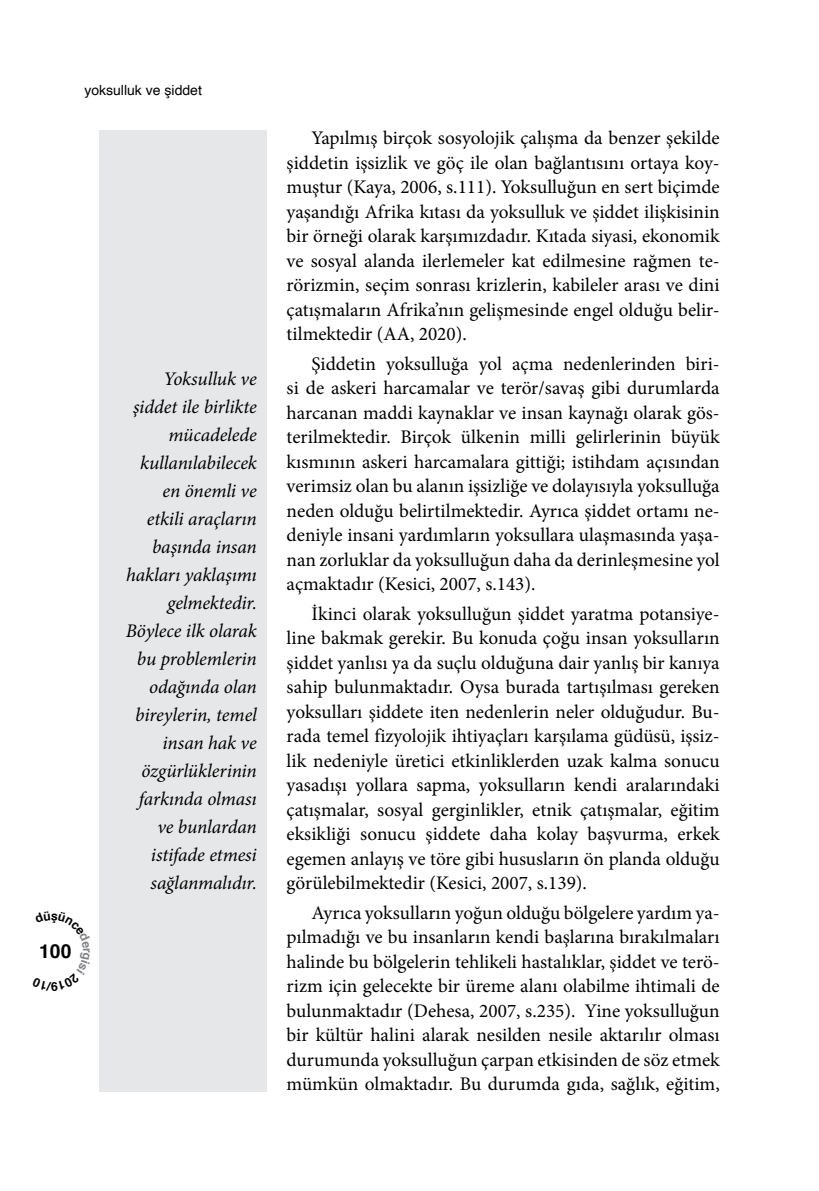
<style>
.page{position:relative;width:819px;height:1191px;background:#fff}
.page>*{position:absolute;margin:0;border:0;box-sizing:border-box;transform-origin:0 0}
.t1{font:19.25px/24.5px "Minion Pro";color:#000;text-align:justify}
.t2{font:italic 19.25px/28px "Minion Pro";letter-spacing:-.01em;color:#000;text-align:right}
.t3{font:700 19.25px "Helvetica";color:#000}
.t4{font:14px "Helvetica";color:#000}
</style>
<div class="page">
<div style="left:99px;top:130px;width:168px;height:961px;background:#e6e7e8"></div>
<p class="t4" style="left:84px;top:79px;width:119px">yoksulluk ve şiddet</p>
<p class="t3" style="left:39px;top:935px;width:34px">100</p>
<p class="t2" style="left:126px;top:364px;width:133px">Yoksulluk ve şiddet ile birlikte mücadelede kullanılabilecek en önemli ve etkili araçların başında insan hakları yaklaşımı gelmektedir.<br>Böylece ilk olarak bu problemlerin odağında olan bireylerin, temel insan hak ve özgürlüklerinin farkında olması ve bunlardan istifade etmesi sağlanmalıdır.</p>
<p class="t1" style="left:286px;top:126px;width:434px;text-indent:25px">Yapılmış birçok sosyolojik çalışma da benzer şekilde şiddetin işsizlik ve göç ile olan bağlantısını ortaya koy&shy;muştur (Kaya, 2006, s.111). Yoksulluğun en sert biçimde yaşandığı Afrika kıtası da yoksulluk ve şiddet ilişkisinin bir örneği olarak karşımızdadır. Kıtada siyasi, ekonomik ve sosyal alanda ilerlemeler kat edilmesine rağmen te&shy;rörizmin, seçim sonrası krizlerin, kabileler arası ve dini çatışmaların Afrika’nın gelişmesinde engel olduğu belir&shy;tilmektedir (AA, 2020).</p>
<p class="t1" style="left:286px;top:351px;width:434px;text-indent:25px">Şiddetin yoksulluğa yol açma nedenlerinden biri&shy;si de askeri harcamalar ve terör/savaş gibi durumlarda harcanan maddi kaynaklar ve insan kaynağı olarak gös&shy;terilmektedir. Birçok ülkenin milli gelirlerinin büyük kısmının askeri harcamalara gittiği; istihdam açısından verimsiz olan bu alanın işsizliğe ve dolayısıyla yoksulluğa neden olduğu belirtilmektedir. Ayrıca şiddet ortamı ne&shy;deniyle insani yardımların yoksullara ulaşmasında yaşa&shy;nan zorluklar da yoksulluğun daha da derinleşmesine yol açmaktadır (Kesici, 2007, s.143).</p>
<p class="t1" style="left:286px;top:601px;width:434px;text-indent:25px">İkinci olarak yoksulluğun şiddet yaratma potansiye&shy;line bakmak gerekir. Bu konuda çoğu insan yoksulların şiddet yanlısı ya da suçlu olduğuna dair yanlış bir kanıya sahip bulunmaktadır. Oysa burada tartışılması gereken yoksulları şiddete iten nedenlerin neler olduğudur. Bu&shy;rada temel fizyolojik ihtiyaçları karşılama güdüsü, işsiz&shy;lik nedeniyle üretici etkinliklerden uzak kalma sonucu yasadışı yollara sapma, yoksulların kendi aralarındaki çatışmalar, sosyal gerginlikler, etnik çatışmalar, eğitim eksikliği sonucu şiddete daha kolay başvurma, erkek egemen anlayış ve töre gibi hususların ön planda olduğu görülebilmektedir (Kesici, 2007, s.139).</p>
<p class="t1" style="left:286px;top:900px;width:434px;text-indent:25px">Ayrıca yoksulların yoğun olduğu bölgelere yardım ya&shy;pılmadığı ve bu insanların kendi başlarına bırakılmaları halinde bu bölgelerin tehlikeli hastalıklar, şiddet ve terö&shy;rizm için gelecekte bir üreme alanı olabilme ihtimali de bulunmaktadır (Dehesa, 2007, s.235). Yine yoksulluğun bir kültür halini alarak nesilden nesile aktarılır olması durumunda yoksulluğun çarpan etkisinden de söz etmek mümkün olmaktadır. Bu durumda gıda, sağlık, eğitim,</p>
</div>
